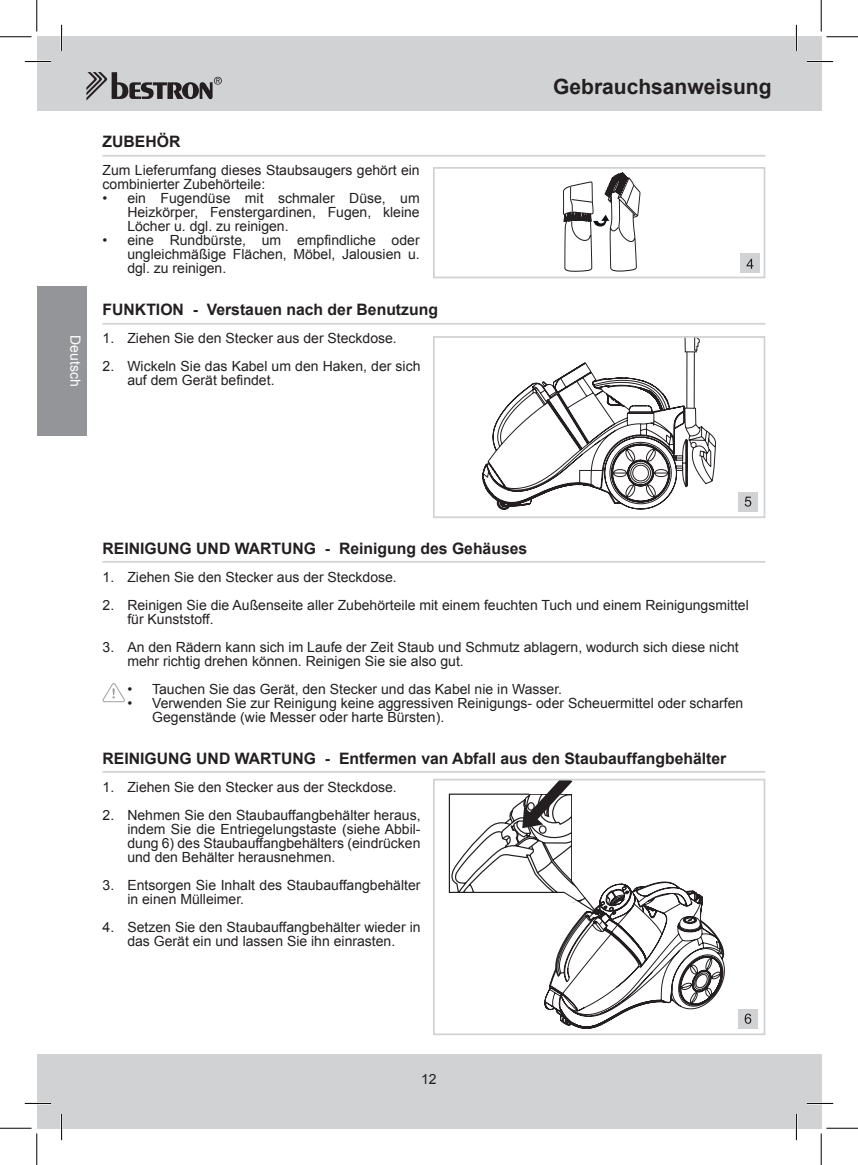
<style>
.page{position:relative;width:858px;height:1165px;background:#fff}
.page>*{position:absolute;margin:0;border:0;box-sizing:border-box;transform-origin:0 0}
.t1{font:700 21px "Arial";color:#231f20}
.t2{font:700 15.75px "Arial";color:#231f20}
.t3{font:14px/14px "Arial";color:#231f20}
.t4{font:14px "Arial";color:#fff}
</style>
<div class="page">
<div style="left:37px;top:37px;width:784px;height:74px;background:#d1d2d4"></div>
<div style="left:37px;top:1054px;width:784px;height:74px;background:#d1d2d4"></div>
<svg style="left:86px;top:72px;width:136px;height:29px"></svg>
<div style="left:37px;top:286px;width:49px;height:150px;background:#939598"></div>
<hr style="left:102px;top:155px;width:663px;height:2px;background:#d1d2d4">
<hr style="left:102px;top:323px;width:663px;height:2px;background:#d1d2d4">
<hr style="left:102px;top:561px;width:663px;height:2px;background:#d1d2d4">
<hr style="left:102px;top:771px;width:663px;height:2px;background:#d1d2d4">
<svg style="left:102px;top:683px;width:23px;height:19px"></svg>
<svg style="left:563px;top:172px;width:77px;height:100px"></svg>
<div style="left:433px;top:167px;width:332px;height:111px;border:2px solid #d1d2d4"></div>
<div style="left:740px;top:254px;width:20px;height:19px;background:#d1d2d4"></div>
<svg style="left:746px;top:259px;width:7px;height:10px"></svg>
<hr style="left:686px;top:337px;width:1px;height:71px;background:#231f20">
<hr style="left:693px;top:337px;width:1px;height:71px;background:#231f20">
<svg style="left:684px;top:339px;width:16px;height:13px"></svg>
<svg style="left:482px;top:362px;width:233px;height:148px"></svg>
<div style="left:433px;top:336px;width:332px;height:182px;border:2px solid #d1d2d4"></div>
<div style="left:737px;top:492px;width:20px;height:20px;background:#d1d2d4"></div>
<svg style="left:744px;top:497px;width:7px;height:10px"></svg>
<svg style="left:448px;top:782px;width:276px;height:247px"></svg>
<div style="left:433px;top:779px;width:332px;height:256px;border:2px solid #d1d2d4"></div>
<div style="left:737px;top:1009px;width:20px;height:20px;background:#d1d2d4"></div>
<svg style="left:744px;top:1013px;width:7px;height:11px"></svg>
<hr style="left:25px;top:60px;width:26px;height:3px;background:#fff">
<hr style="left:806px;top:60px;width:26px;height:3px;background:#fff">
<hr style="left:25px;top:1102px;width:26px;height:2px;background:#fff">
<hr style="left:806px;top:1102px;width:26px;height:2px;background:#fff">
<hr style="left:60px;top:25px;width:3px;height:26px;background:#fff">
<hr style="left:60px;top:1114px;width:3px;height:26px;background:#fff">
<hr style="left:795px;top:25px;width:2px;height:26px;background:#fff">
<hr style="left:795px;top:1114px;width:2px;height:26px;background:#fff">
<svg style="left:25px;top:61px;width:26px;height:1px"></svg>
<svg style="left:806px;top:61px;width:26px;height:1px"></svg>
<svg style="left:25px;top:1103px;width:26px;height:1px"></svg>
<svg style="left:806px;top:1103px;width:26px;height:1px"></svg>
<svg style="left:61px;top:25px;width:1px;height:26px"></svg>
<svg style="left:61px;top:1114px;width:1px;height:26px"></svg>
<svg style="left:795px;top:25px;width:1px;height:26px"></svg>
<svg style="left:795px;top:1114px;width:1px;height:26px"></svg>
<hr style="left:0;top:36px;width:32px;height:1px;background:#000">
<hr style="left:826px;top:36px;width:31px;height:1px;background:#000">
<hr style="left:0;top:1128px;width:32px;height:1px;background:#000">
<hr style="left:826px;top:1128px;width:31px;height:1px;background:#000">
<hr style="left:36px;top:0;width:1px;height:32px;background:#000">
<hr style="left:36px;top:1133px;width:1px;height:32px;background:#000">
<hr style="left:820px;top:0;width:1px;height:32px;background:#000">
<hr style="left:820px;top:1133px;width:1px;height:32px;background:#000">
<p class="t4" style="left:85px;top:335px;width:53px;rotate:90deg">Deutsch</p>
<p class="t2" style="left:102px;top:131px;width:79px">Zubehör</p>
<p class="t3" style="left:102px;top:164px;width:318px">Zum Lieferumfang dieses Staubsaugers gehört ein combinierter Zubehörteile:</p>
<p class="t3" style="left:127px;top:192px;width:294px;text-align:justify;text-indent:-25px">• ein Fugendüse mit schmaler Düse, um Heizkörper, Fenstergardinen, Fugen, kleine Löcher u. dgl. zu reinigen.</p>
<p class="t3" style="left:127px;top:234px;width:294px;text-align:justify;text-indent:-25px">• eine Rundbürste, um empfindliche oder ungleichmäßige Flächen, Möbel, Jalousien u. dgl. zu reinigen.</p>
<p class="t2" style="left:102px;top:299px;width:337px">Funktion - Verstauen nach der Benutzung</p>
<p class="t3" style="left:102px;top:332px;width:296px">1. Ziehen Sie den Stecker aus der Steckdose.</p>
<p class="t3" style="left:127px;top:360px;width:294px;text-indent:-25px">2. Wickeln Sie das Kabel um den Haken, der sich auf dem Gerät befindet.</p>
<h1 class="t1" style="left:553px;top:73px;width:220px">Gebrauchsanweisung</h1>
<p class="t2" style="left:102px;top:537px;width:426px">Reinigung und Wartung - Reinigung des Gehäuses</p>
<p class="t3" style="left:102px;top:570px;width:296px">1. Ziehen Sie den Stecker aus der Steckdose.</p>
<p class="t3" style="left:127px;top:598px;width:622px;text-indent:-25px">2. Reinigen Sie die Außenseite aller Zubehörteile mit einem feuchten Tuch und einem Reinigungsmittel für Kunststoff.</p>
<p class="t3" style="left:127px;top:640px;width:612px;text-indent:-25px">3. An den Rädern kann sich im Laufe der Zeit Staub und Schmutz ablagern, wodurch sich diese nicht mehr richtig drehen können. Reinigen Sie sie also gut.</p>
<p class="t3" style="left:127px;top:682px;width:436px">• Tauchen Sie das Gerät, den Stecker und das Kabel nie in Wasser.</p>
<p class="t3" style="left:152px;top:696px;width:592px;text-indent:-25px">• Verwenden Sie zur Reinigung keine aggressiven Reinigungs- oder Scheuermittel oder scharfen<br>Gegenstände (wie Messer oder harte Bürsten).</p>
<p class="t2" style="left:102px;top:747px;width:625px">Reinigung und Wartung - Entfermen van Abfall aus den Staubauffangbehälter</p>
<p class="t3" style="left:102px;top:780px;width:296px">1. Ziehen Sie den Stecker aus der Steckdose.</p>
<p class="t3" style="left:127px;top:808px;width:294px;text-align:justify;text-indent:-25px">2. Nehmen Sie den Staubauffangbehälter heraus, indem Sie die Entriegelungstaste (siehe Abbil&shy;dung 6) des Staubauffangbehälters (eindrücken und den Behälter herausnehmen.</p>
<p class="t3" style="left:127px;top:878px;width:294px;text-indent:-25px">3. Entsorgen Sie Inhalt des Staubauffangbehälter in einen Mülleimer.</p>
<p class="t3" style="left:102px;top:920px;width:319px;text-align:center">4. Setzen Sie den Staubauffangbehälter wieder in das Gerät ein und lassen Sie ihn einrasten.</p>
<p class="t3" style="left:421px;top:1072px;width:17px">12</p>
</div>
